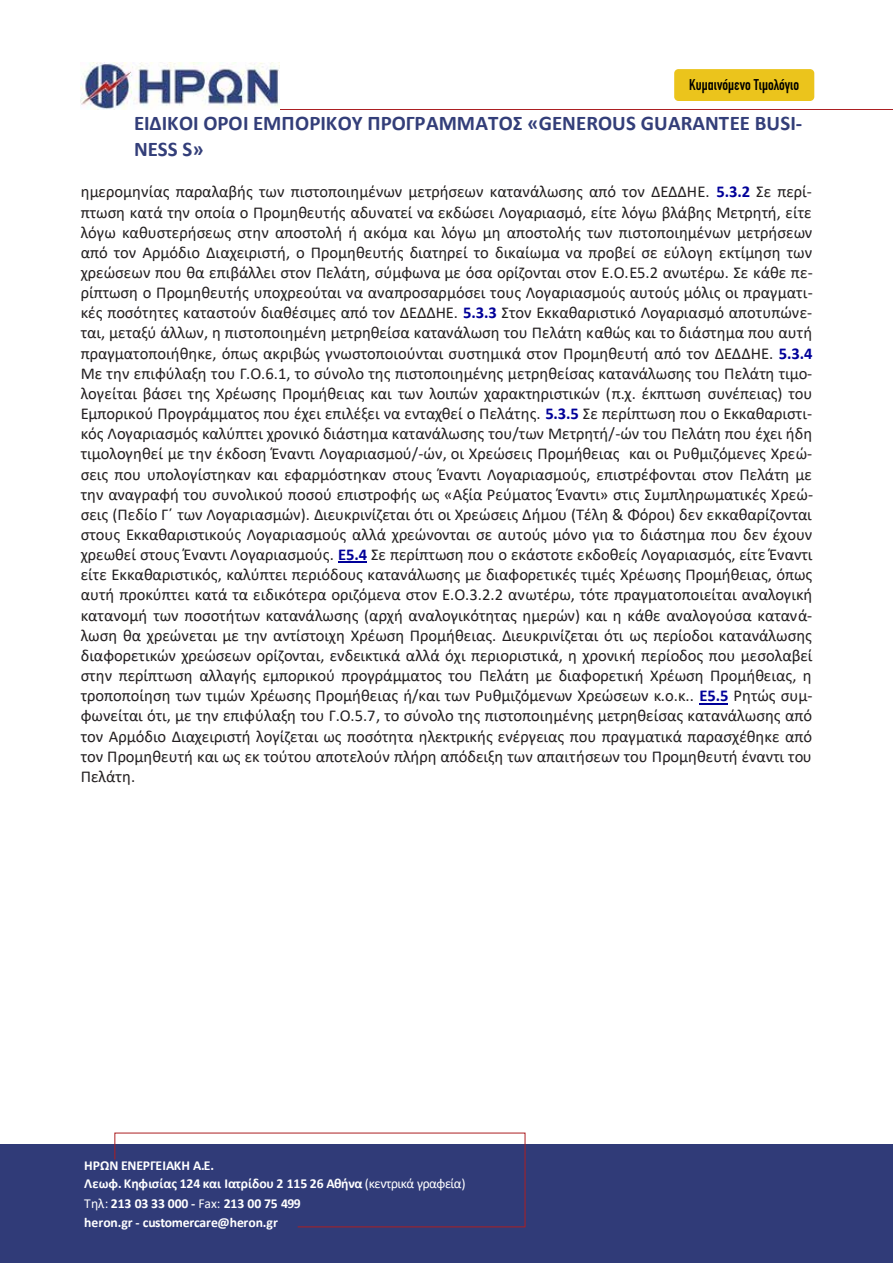
<style>
.page{position:relative;width:893px;height:1263px;background:#fff}
.page>*{position:absolute;margin:0;border:0;box-sizing:border-box;transform-origin:0 0}
.t1{font:700 20.85px/26px "Calibri";color:#333e79}
.t2{font:16.5px/20.1px "Calibri";color:#231f20;text-align:justify}
.t3{font:15.3px "CF Din Condensed";color:#000}
.t4{font:700 13.65px/18px "Calibri";letter-spacing:-.005em;color:#fff}
.s1{font-weight:700;color:#009}
.s2{font-weight:400}
</style>
<div class="page">
<div style="left:0;top:1144px;width:893px;height:119px;background:#303b78"></div>
<svg style="left:114px;top:1132px;width:412px;height:96px"></svg>
<img style="left:114px;top:1156px;width:381px;height:72px">
<hr style="left:138px;top:109px;width:755px;height:1px;background:#ac1f22">
<img style="left:81px;top:63px;width:198px;height:47px">
<svg style="left:338px;top:562px;width:29px;height:1px"></svg>
<svg style="left:699px;top:703px;width:29px;height:1px"></svg>
<div style="left:674px;top:69px;width:140px;height:32px;background:#ebc41c;border-radius:4px"></div>
<p class="t3" style="left:689px;top:76px;width:111px">Κυµαινόµενο Τιµολόγιο</p>
<p class="t1" style="left:134px;top:109px;width:669px">ΕΙΔΙΚΟΙ ΟΡΟΙ ΕΜΠΟΡΙΚΟΥ ΠΡΟΓΡΑΜΜΑΤΟΣ «GENEROUS GUARANTEE BUSI-<br>NESS S»</p>
<p class="t2" style="left:81px;top:181px;width:734px">ημερομηνίας παραλαβής των πιστοποιημένων μετρήσεων κατανάλωσης από τον ΔΕΔΔΗΕ. <span class="s1">5.3.2</span> Σε περί&shy;πτωση κατά την οποία ο Προμηθευτής αδυνατεί να εκδώσει Λογαριασµό, είτε λόγω βλάβης Μετρητή, είτε λόγω καθυστερήσεως στην αποστολή ή ακόμα και λόγω µη αποστολής των πιστοποιημένων μετρήσεων από τον Αρμόδιο Διαχειριστή, ο Προμηθευτής διατηρεί το δικαίωμα να προβεί σε εύλογη εκτίμηση των χρεώσεων που θα επιβάλλει στον Πελάτη, σύμφωνα με όσα ορίζονται στον Ε.Ο.E5.2 ανωτέρω. Σε κάθε πε&shy;ρίπτωση ο Προμηθευτής υποχρεούται να αναπροσαρμόσει τους Λογαριασμούς αυτούς μόλις οι πραγματι&shy;κές ποσότητες καταστούν διαθέσιμες από τον ΔΕΔΔΗΕ. <span class="s1">5.3.3</span> Στον Εκκαθαριστικό Λογαριασμό αποτυπώνε&shy;ται, μεταξύ άλλων, η πιστοποιημένη μετρηθείσα κατανάλωση του Πελάτη καθώς και το διάστημα που αυτή πραγματοποιήθηκε, όπως ακριβώς γνωστοποιούνται συστημικά στον Προμηθευτή από τον ΔΕΔΔΗΕ. <span class="s1">5.3.4<br></span>Με την επιφύλαξη του Γ.Ο.6.1, το σύνολο της πιστοποιημένης μετρηθείσας κατανάλωσης του Πελάτη τιμο&shy;λογείται βάσει της Χρέωσης Προμήθειας και των λοιπών χαρακτηριστικών (π.χ. έκπτωση συνέπειας) του Εμπορικού Προγράμματος που έχει επιλέξει να ενταχθεί ο Πελάτης. <span class="s1">5.3.5</span> Σε περίπτωση που ο Εκκαθαριστι&shy;κός Λογαριασμός καλύπτει χρονικό διάστημα κατανάλωσης του/των Μετρητή/-ών του Πελάτη που έχει ήδη τιμολογηθεί με την έκδοση Έναντι Λογαριασμού/-ών, οι Χρεώσεις Προμήθειας και οι Ρυθμιζόμενες Χρεώ&shy;σεις που υπολογίστηκαν και εφαρμόστηκαν στους Έναντι Λογαριασμούς, επιστρέφονται στον Πελάτη με την αναγραφή του συνολικού ποσού επιστροφής ως «Αξία Ρεύματος Έναντι» στις Συμπληρωματικές Χρεώ&shy;σεις (Πεδίο Γ΄ των Λογαριασμών). Διευκρινίζεται ότι οι Χρεώσεις Δήμου (Τέλη &amp; Φόροι) δεν εκκαθαρίζονται στους Εκκαθαριστικούς Λογαριασμούς αλλά χρεώνονται σε αυτούς μόνο για το διάστημα που δεν έχουν χρεωθεί στους Έναντι Λογαριασμούς. <span class="s1">Ε5.4</span> Σε περίπτωση που ο εκάστοτε εκδοθείς Λογαριασμός, είτε Έναντι είτε Εκκαθαριστικός, καλύπτει περιόδους κατανάλωσης με διαφορετικές τιμές Χρέωσης Προμήθειας, όπως αυτή προκύπτει κατά τα ειδικότερα οριζόμενα στον Ε.Ο.3.2.2 ανωτέρω, τότε πραγματοποιείται αναλογική κατανομή των ποσοτήτων κατανάλωσης (αρχή αναλογικότητας ημερών) και η κάθε αναλογούσα κατανά&shy;λωση θα χρεώνεται με την αντίστοιχη Χρέωση Προμήθειας. Διευκρινίζεται ότι ως περίοδοι κατανάλωσης διαφορετικών χρεώσεων ορίζονται, ενδεικτικά αλλά όχι περιοριστικά, η χρονική περίοδος που μεσολαβεί στην περίπτωση αλλαγής εμπορικού προγράμματος του Πελάτη με διαφορετική Χρέωση Προμήθειας, η τροποποίηση των τιμών Χρέωσης Προμήθειας ή/και των Ρυθμιζόμενων Χρεώσεων κ.ο.κ.. <span class="s1">Ε5.5</span> Ρητώς συμ&shy;φωνείται ότι, με την επιφύλαξη του Γ.Ο.5.7, το σύνολο της πιστοποιημένης μετρηθείσας κατανάλωσης από τον Αρμόδιο Διαχειριστή λογίζεται ως ποσότητα ηλεκτρικής ενέργειας που πραγματικά παρασχέθηκε από τον Προμηθευτή και ως εκ τούτου αποτελούν πλήρη απόδειξη των απαιτήσεων του Προμηθευτή έναντι του Πελάτη.</p>
<p class="t4" style="left:84px;top:1157px;width:383px">ΗΡΩΝ ENEΡΓΕΙΑΚΗ Α.Ε.<br>Λεωφ. Κηφισίας 124 και Ιατρίδου 2 115 26 Αθήνα <span class="s2">(κεντρικά γραφεία)</span></p>
<p class="t4" style="left:84px;top:1194px;width:218px;line-height:18.8px"><span class="s2">Τηλ:</span> 213 03 33 000 - <span class="s2">Fax:</span> 213 00 75 499 heron.gr - customercare@heron.gr</p>
</div>
